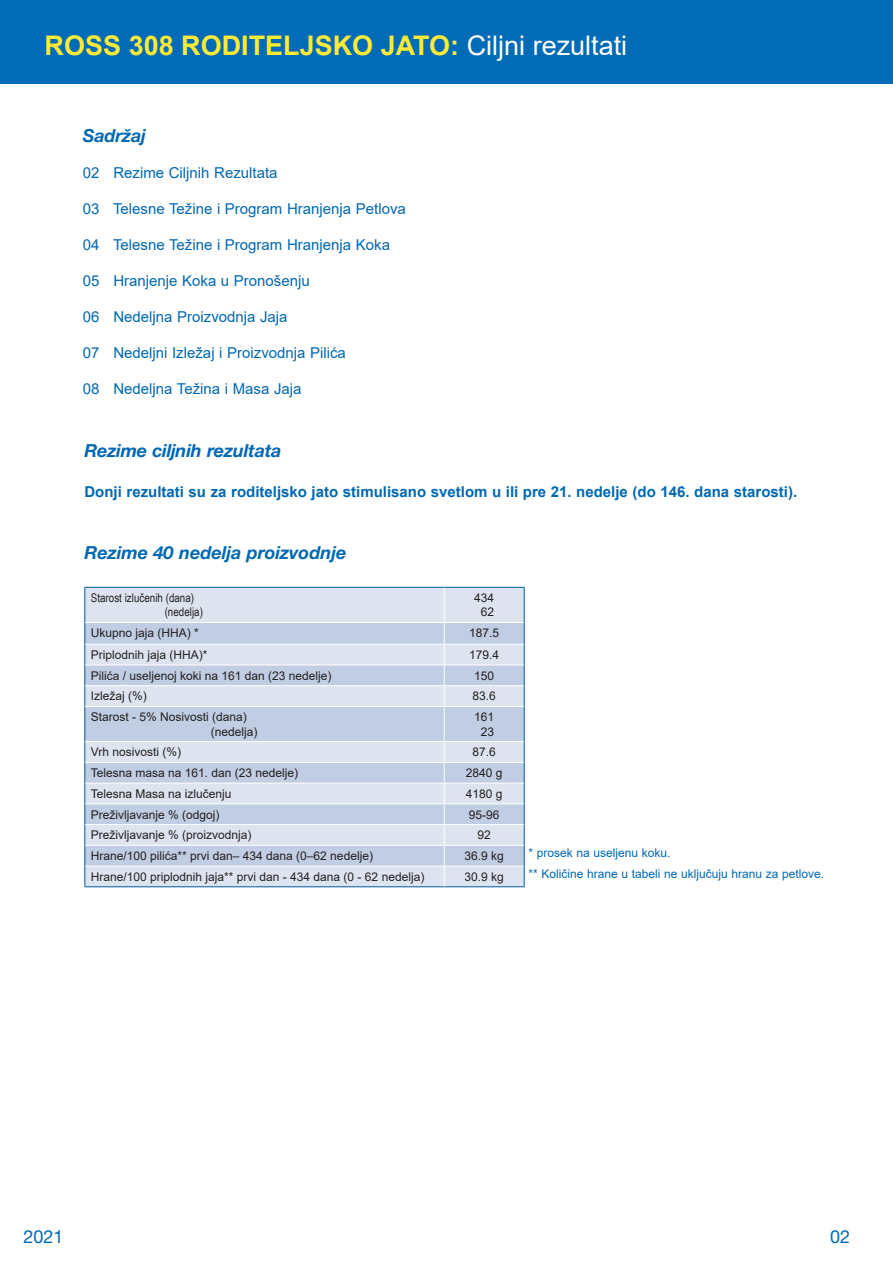
<style>
.page{position:relative;width:893px;height:1263px;background:#fff}
.page>*{position:absolute;margin:0;border:0;box-sizing:border-box;transform-origin:0 0}
.t1{font:700 27px "Arial";color:#ffea36}
.t2{font:italic 700 18px "Helvetica Neue LT Std";letter-spacing:-.01em;color:#0168b3}
.t3{font:18px "Helvetica Neue";color:#0168b3}
.t4{font:15px "Arial";color:#0168b3}
.t5{font:700 15px "Arial";color:#0168b3}
.t6{font:12px/14.4px "Arial";color:#231f20;text-align:center}
.t7{font:12px/20.5px "Arial";color:#0168b3}
.t8{font:12px/14.4px "Arial Narrow";color:#231f20}
.s1{font-weight:400;color:#fff}
</style>
<div class="page">
<div style="left:0;top:0;width:893px;height:84px;background:#006bb6"></div>
<div style="left:85px;top:588px;width:439px;height:298px;background:#dde4f0"></div>
<svg style="left:85px;top:623px;width:439px;height:243px;background:#ccd7e8"></svg>
<hr style="left:84px;top:587px;width:360px;height:1px;background:#005b97">
<hr style="left:84px;top:588px;width:1px;height:34px;background:#005b97">
<hr style="left:444px;top:587px;width:81px;height:1px;background:#005b97">
<hr style="left:524px;top:588px;width:1px;height:34px;background:#005b97">
<svg style="left:84px;top:622px;width:1px;height:84px"></svg>
<svg style="left:524px;top:622px;width:1px;height:84px"></svg>
<hr style="left:84px;top:706px;width:1px;height:36px;background:#005b97">
<hr style="left:524px;top:706px;width:1px;height:36px;background:#005b97">
<svg style="left:84px;top:742px;width:1px;height:144px"></svg>
<svg style="left:524px;top:742px;width:1px;height:144px"></svg>
<hr style="left:84px;top:886px;width:360px;height:1px;background:#005b97">
<hr style="left:444px;top:886px;width:81px;height:1px;background:#005b97">
<hr style="left:444px;top:588px;width:1px;height:34px;background:#fff">
<hr style="left:85px;top:622px;width:359px;height:1px;background:#fff">
<hr style="left:444px;top:622px;width:80px;height:1px;background:#fff">
<hr style="left:85px;top:644px;width:359px;height:1px;background:#fff">
<hr style="left:444px;top:644px;width:80px;height:1px;background:#fff">
<hr style="left:85px;top:665px;width:359px;height:1px;background:#fff">
<hr style="left:444px;top:665px;width:80px;height:1px;background:#fff">
<hr style="left:85px;top:685px;width:359px;height:1px;background:#fff">
<hr style="left:444px;top:685px;width:80px;height:1px;background:#fff">
<svg style="left:444px;top:623px;width:1px;height:83px"></svg>
<hr style="left:85px;top:706px;width:359px;height:1px;background:#fff">
<hr style="left:444px;top:706px;width:80px;height:1px;background:#fff">
<hr style="left:444px;top:707px;width:1px;height:34px;background:#fff">
<hr style="left:85px;top:741px;width:359px;height:1px;background:#fff">
<hr style="left:444px;top:741px;width:80px;height:1px;background:#fff">
<hr style="left:85px;top:762px;width:359px;height:1px;background:#fff">
<hr style="left:444px;top:762px;width:80px;height:1px;background:#fff">
<hr style="left:85px;top:783px;width:359px;height:1px;background:#fff">
<hr style="left:444px;top:783px;width:80px;height:1px;background:#fff">
<hr style="left:85px;top:803px;width:359px;height:1px;background:#fff">
<hr style="left:444px;top:803px;width:80px;height:1px;background:#fff">
<hr style="left:85px;top:824px;width:359px;height:1px;background:#fff">
<hr style="left:444px;top:824px;width:80px;height:1px;background:#fff">
<hr style="left:85px;top:845px;width:359px;height:1px;background:#fff">
<hr style="left:444px;top:845px;width:80px;height:1px;background:#fff">
<hr style="left:85px;top:866px;width:359px;height:1px;background:#fff">
<hr style="left:444px;top:866px;width:80px;height:1px;background:#fff">
<svg style="left:444px;top:742px;width:1px;height:144px"></svg>
<h1 class="t1" style="left:45px;top:27px;width:584px">ROSS 308 RODITELJSKO JATO: <span class="s1">Ciljni rezultati</span></h1>
<h2 class="t2" style="left:83px;top:124px;width:64px">Sadržaj</h2>
<p class="t4" style="left:83px;top:162px;width:196px">02 Rezime Ciljnih Rezultata</p>
<p class="t4" style="left:83px;top:198px;width:324px">03 Telesne Težine i Program Hranjenja Petlova</p>
<p class="t4" style="left:83px;top:234px;width:309px">04 Telesne Težine i Program Hranjenja Koka</p>
<p class="t4" style="left:83px;top:270px;width:228px">05 Hranjenje Koka u Pronošenju</p>
<p class="t4" style="left:83px;top:306px;width:206px">06 Nedeljna Proizvodnja Jaja</p>
<p class="t4" style="left:83px;top:342px;width:265px">07 Nedeljni Izležaj i Proizvodnja Pilića</p>
<p class="t4" style="left:83px;top:378px;width:220px">08 Nedeljna Težina i Masa Jaja</p>
<h2 class="t2" style="left:84px;top:440px;width:199px">Rezime ciljnih rezultata</h2>
<p class="t5" style="left:84px;top:481px;width:714px">Donji rezultati su za roditeljsko jato stimulisano svetlom u ili pre 21. nedelje (do 146. dana starosti).</p>
<h2 class="t2" style="left:84px;top:541px;width:263px">Rezime 40 nedelja proizvodnje</h2>
<p class="t8" style="left:165px;top:590px;width:40px;text-indent:-74px">Starost izlučenih (dana) (nedelja)</p>
<p class="t6" style="left:474px;top:591px;width:22px">434<br>62</p>
<p class="t6" style="left:91px;top:626px;width:110px">Ukupno jaja (HHA) *</p>
<p class="t6" style="left:469px;top:626px;width:32px">187.5</p>
<p class="t6" style="left:91px;top:647px;width:118px">Priplodnih jaja (HHA)*</p>
<p class="t6" style="left:469px;top:647px;width:32px">179.4</p>
<p class="t6" style="left:91px;top:668px;width:242px">Pilića / useljenoj koki na 161 dan (23 nedelje)</p>
<p class="t6" style="left:474px;top:668px;width:22px">150</p>
<p class="t6" style="left:91px;top:689px;width:58px">Izležaj (%)</p>
<p class="t6" style="left:472px;top:689px;width:25px">83.6</p>
<p class="t6" style="left:211px;top:710px;width:48px;text-align:left;text-indent:-120px">Starost - 5% Nosivosti (dana) (nedelja)</p>
<p class="t6" style="left:474px;top:710px;width:22px">161<br>23</p>
<p class="t6" style="left:91px;top:745px;width:92px">Vrh nosivosti (%)</p>
<p class="t6" style="left:472px;top:745px;width:25px">87.6</p>
<p class="t6" style="left:91px;top:766px;width:209px">Telesna masa na 161. dan (23 nedelje)</p>
<p class="t6" style="left:466px;top:766px;width:38px">2840 g</p>
<p class="t6" style="left:91px;top:786px;width:142px">Telesna Masa na izlučenju</p>
<p class="t6" style="left:466px;top:786px;width:38px">4180 g</p>
<p class="t6" style="left:91px;top:807px;width:130px">Preživljavanje % (odgoj)</p>
<p class="t6" style="left:469px;top:807px;width:32px">95-96</p>
<p class="t6" style="left:91px;top:828px;width:162px">Preživljavanje % (proizvodnja)</p>
<p class="t6" style="left:477px;top:828px;width:15px">92</p>
<p class="t6" style="left:91px;top:848px;width:284px">Hrane/100 pilića** prvi dan– 434 dana (0–62 nedelje)</p>
<p class="t6" style="left:464px;top:848px;width:41px">36.9 kg</p>
<p class="t6" style="left:91px;top:869px;width:335px">Hrane/100 priplodnih jaja** prvi dan - 434 dana (0 - 62 nedelja)</p>
<p class="t6" style="left:464px;top:869px;width:41px">30.9 kg</p>
<p class="t7" style="left:528px;top:843px;width:297px">* prosek na useljenu koku.<br>** Količine hrane u tabeli ne uključuju hranu za petlove.</p>
<h2 class="t3" style="left:24px;top:1226px;width:42px">2021</h2>
<h2 class="t3" style="left:830px;top:1226px;width:22px">02</h2>
</div>
